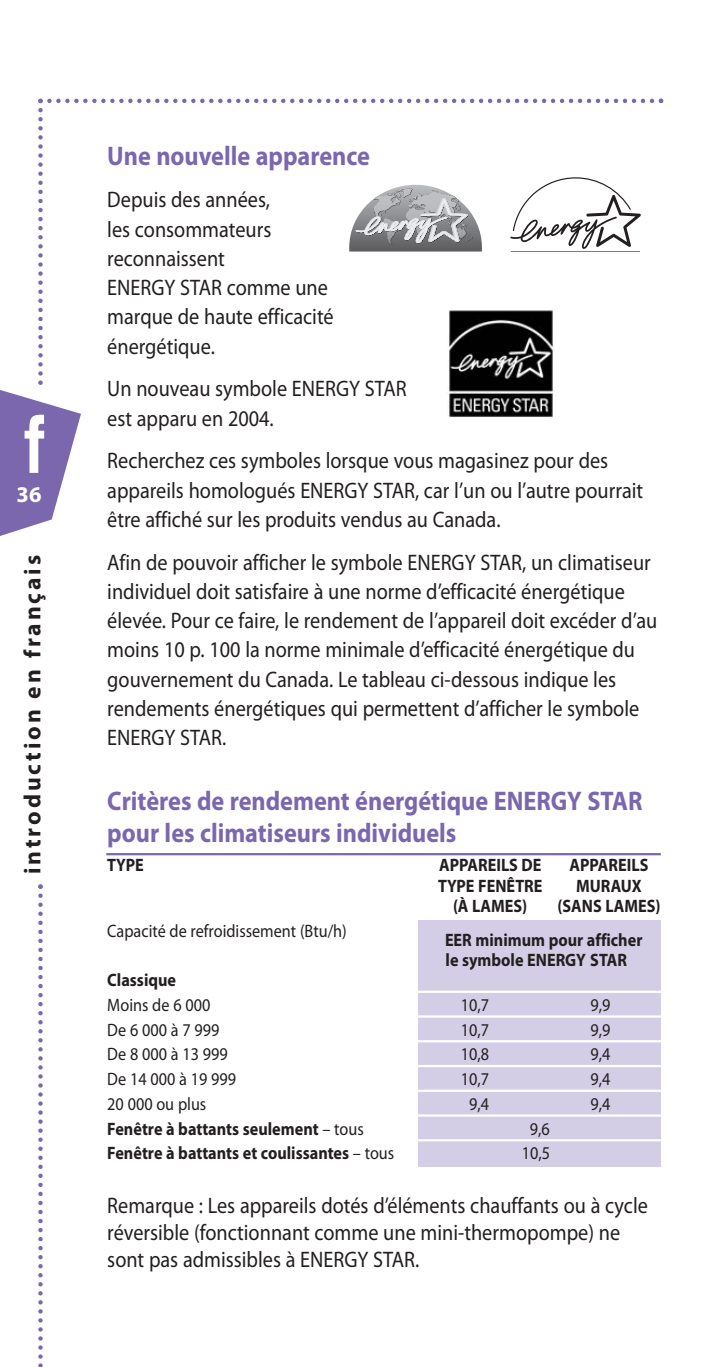
<style>
.page{position:relative;width:719px;height:1367px;background:#fff}
.page>*{position:absolute;margin:0;border:0;box-sizing:border-box;transform-origin:0 0}
.t1{font:700 27px/32.4px "Myriad Pro";color:#7a67ae;scale:.9 1}
.t2{font:700 23.62px "Myriad Pro";letter-spacing:.12em;color:#231f20}
.t3{font:22.5px/29.2px "Myriad Pro";color:#231f20;scale:.9 1}
.t4{font:700 22.5px "Myriad Pro";color:#fff}
.t5{font:700 18px/20.2px "Myriad Pro";color:#231f20;scale:.9 1}
.t6{font:18px "Myriad Pro";color:#231f20;scale:.9 1}
.s1{font-weight:400}
</style>
<div class="page">
<svg style="left:38px;top:884px;width:5px;height:483px"></svg>
<div style="left:418px;top:920px;width:243px;height:247px;background:#d3cee6"></div>
<hr style="left:106px;top:853px;width:555px;height:2px;background:#7a67ae">
<hr style="left:416px;top:991px;width:245px;height:2px;background:#fff">
<hr style="left:416px;top:1015px;width:245px;height:3px;background:#fff">
<hr style="left:416px;top:1040px;width:245px;height:2px;background:#fff">
<hr style="left:416px;top:1065px;width:245px;height:2px;background:#fff">
<hr style="left:416px;top:1090px;width:245px;height:2px;background:#fff">
<hr style="left:416px;top:1114px;width:245px;height:3px;background:#fff">
<hr style="left:416px;top:1139px;width:245px;height:2px;background:#fff">
<svg style="left:0;top:99px;width:663px;height:437px"></svg>
<p class="t4" style="left:17px;top:486px;width:26px">36</p>
<p class="t2" style="left:24px;top:874px;width:320px;rotate:-90deg">introduction en français</p>
<p class="t1" style="left:107px;top:142px;width:293px">Une nouvelle apparence</p>
<p class="t3" style="left:107px;top:187px;width:253px">Depuis des années,<br>les consommateurs reconnaissent<br>ENERGY STAR comme une marque de haute efficacité énergétique.</p>
<p class="t3" style="left:107px;top:376px;width:334px">Un nouveau symbole ENERGY STAR est apparu en 2004.</p>
<p class="t3" style="left:107px;top:448px;width:597px">Recherchez ces symboles lorsque vous magasinez pour des appareils homologués ENERGY STAR, car l’un ou l’autre pourrait être affiché sur les produits vendus au Canada.</p>
<p class="t3" style="left:107px;top:549px;width:613px">Afin de pouvoir afficher le symbole ENERGY STAR, un climatiseur individuel doit satisfaire à une norme d’efficacité énergétique élevée. Pour ce faire, le rendement de l’appareil doit excéder d’au moins 10 p. 100 la norme minimale d’efficacité énergétique du gouvernement du Canada. Le tableau ci-dessous indique les rendements énergétiques qui permettent d’afficher le symbole ENERGY STAR.</p>
<p class="t1" style="left:107px;top:787px;width:596px">Critères de rendement énergétique ENERGY STAR pour les climatiseurs individuels</p>
<p class="t5" style="left:107px;top:857px;width:42px">TYPE</p>
<p class="t5" style="left:439px;top:857px;width:115px">APPAREILS DE</p>
<p class="t5" style="left:569px;top:857px;width:89px">APPAREILS</p>
<p class="t5" style="left:438px;top:877px;width:117px">TYPE FENÊTRE</p>
<p class="t5" style="left:576px;top:877px;width:74px">MURAUX</p>
<p class="t5" style="left:453px;top:897px;width:84px">(À LAMES)</p>
<p class="t5" style="left:557px;top:897px;width:116px">(SANS LAMES)</p>
<p class="t6" style="left:107px;top:924px;width:268px">Capacité de refroidissement (Btu/h)</p>
<p class="t5" style="left:445px;top:931px;width:221px">EER minimum pour afficher le symbole ENERGY STAR</p>
<p class="t5" style="left:107px;top:971px;width:78px">Classique</p>
<p class="t6" style="left:107px;top:998px;width:116px">Moins de 6 000</p>
<p class="t6" style="left:461px;top:998px;width:33px">10,7</p>
<p class="t6" style="left:591px;top:998px;width:24px">9,9</p>
<p class="t6" style="left:107px;top:1023px;width:126px">De 6 000 à 7 999</p>
<p class="t6" style="left:461px;top:1023px;width:33px">10,7</p>
<p class="t6" style="left:591px;top:1023px;width:24px">9,9</p>
<p class="t6" style="left:107px;top:1048px;width:135px">De 8 000 à 13 999</p>
<p class="t6" style="left:461px;top:1048px;width:33px">10,8</p>
<p class="t6" style="left:591px;top:1048px;width:24px">9,4</p>
<p class="t6" style="left:107px;top:1072px;width:145px">De 14 000 à 19 999</p>
<p class="t6" style="left:461px;top:1072px;width:33px">10,7</p>
<p class="t6" style="left:591px;top:1072px;width:24px">9,4</p>
<p class="t6" style="left:107px;top:1097px;width:112px">20 000 ou plus</p>
<p class="t6" style="left:469px;top:1097px;width:24px">9,4</p>
<p class="t6" style="left:591px;top:1097px;width:24px">9,4</p>
<p class="t5" style="left:107px;top:1120px;width:286px">Fenêtre à battants seulement <span class="s1">– tous</span></p>
<p class="t6" style="left:530px;top:1122px;width:24px">9,6</p>
<p class="t5" style="left:107px;top:1145px;width:320px">Fenêtre à battants et coulissantes <span class="s1">– tous</span></p>
<p class="t6" style="left:522px;top:1147px;width:33px">10,5</p>
<p class="t3" style="left:107px;top:1194px;width:602px;line-height:27px">Remarque : Les appareils dotés d’éléments chauffants ou à cycle réversible (fonctionnant comme une mini-thermopompe) ne sont pas admissibles à ENERGY STAR.</p>
</div>
